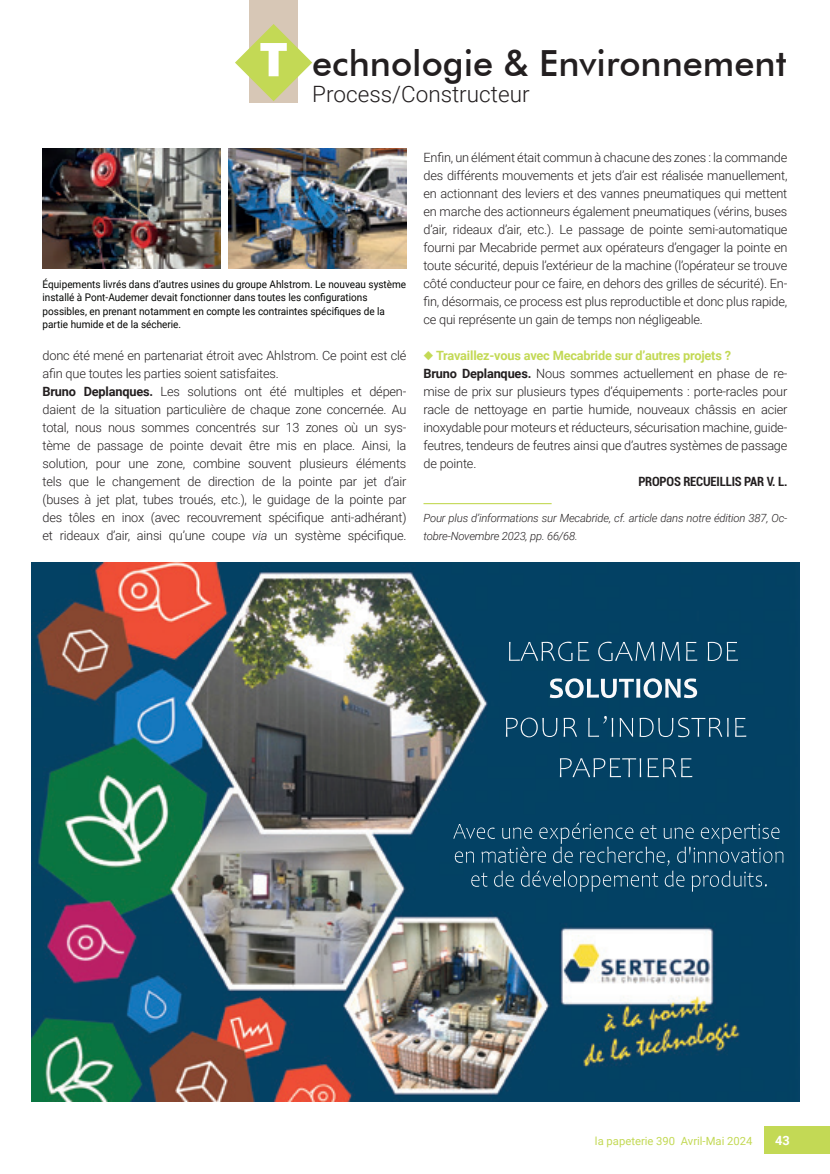
<style>
.page{position:relative;width:830px;height:1174px;background:#fff}
.page>*{position:absolute;margin:0;border:0;box-sizing:border-box;transform-origin:0 0}
.t1{font:500 36px "Futura BT";color:#231f20}
.t2{font:300 22.5px "Roboto";color:#231f20}
.t3{font:300 12.75px/18px "Roboto";letter-spacing:-.015em;color:#231f20}
.t4{font:700 condensed 12.75px "Roboto";letter-spacing:-.015em;color:#231f20}
.t5{font:700 12.75px "Roboto";color:#fff}
.t6{font:italic 300 11.25px/18px "Roboto";letter-spacing:-.015em;color:#231f20}
.t7{font:11.25px "Roboto";color:#c3d955}
.t8{font:10.5px/13.5px "Roboto";color:#040503;scale:.95 1}
.s1{font-weight:700;font-size:46.5px;color:#fff}
.s2{font-weight:700}
.s3{font-style:italic}
.s4{color:#c3d955}
.s5{font-weight:700;color:#c3d955}
</style>
<div class="page">
<div style="left:764px;top:1126px;width:65px;height:27px;background:#c3d955"></div>
<div style="left:249px;top:0;width:49px;height:103px;background:#d7c7b6"></div>
<svg style="left:235px;top:24px;width:77px;height:77px"></svg>
<img style="left:31px;top:562px;width:767px;height:539px">
<img style="left:43px;top:149px;width:177px;height:120px">
<img style="left:229px;top:149px;width:177px;height:120px">
<hr style="left:423px;top:503px;width:128px;height:1px;background:#c3d955">
<h1 class="t1" style="left:259px;top:42px;width:528px"><span class="s1">T</span> echnologie &amp; Environnement</h1>
<h2 class="t2" style="left:312px;top:78px;width:219px">Process/Constructeur</h2>
<p class="t8" style="left:43px;top:277px;width:384px">Équipements livrés dans d’autres usines du groupe Ahlstrom. Le nouveau système installé à Pont-Audemer devait fonctionner dans toutes les configurations possibles, en prenant notamment en compte les contraintes spécifiques de la partie humide et de la sécherie.</p>
<p class="t3" style="left:43px;top:346px;width:365px">donc été mené en partenariat étroit avec Ahlstrom. Ce point est clé afin que toutes les parties soient satisfaites.<br><span class="s2">Bruno Deplanques.</span> Les solutions ont été multiples et dépen&shy;daient de la situation particulière de chaque zone concernée. Au total, nous nous sommes concentrés sur 13 zones où un sys&shy;tème de passage de pointe devait être mis en place. Ainsi, la solution, pour une zone, combine souvent plusieurs éléments tels que le changement de direction de la pointe par jet d’air (buses à jet plat, tubes troués, etc.), le guidage de la pointe par des tôles en inox (avec recouvrement spécifique anti-adhérant) et rideaux d’air, ainsi qu’une coupe <span class="s3">via</span> un système spécifique.</p>
<p class="t3" style="left:423px;top:148px;width:365px;text-align:justify">Enfin, un élément était commun à chacune des zones : la commande des différents mouvements et jets d’air est réalisée manuellement, en actionnant des leviers et des vannes pneumatiques qui mettent en marche des actionneurs également pneumatiques (vérins, buses d’air, rideaux d’air, etc.). Le passage de pointe semi-automatique fourni par Mecabride permet aux opérateurs d’engager la pointe en toute sécurité, depuis l’extérieur de la machine (l’opérateur se trouve côté conducteur pour ce faire, en dehors des grilles de sécurité). En&shy;fin, désormais, ce process est plus reproductible et donc plus rapide, ce qui représente un gain de temps non négligeable.</p>
<p class="t3" style="left:423px;top:346px;width:365px"><span class="s4">◆</span> <span class="s5">Travaillez-vous avec Mecabride sur d’autres projets ?<br></span><span class="s2">Bruno Deplanques.</span> Nous sommes actuellement en phase de re&shy;mise de prix sur plusieurs types d’équipements : porte-racles pour racle de nettoyage en partie humide, nouveaux châssis en acier inoxydable pour moteurs et réducteurs, sécurisation machine, guide&shy;feutres, tendeurs de feutres ainsi que d’autres systèmes de passage de pointe.</p>
<p class="t4" style="left:638px;top:473px;width:150px">PROPOS RECUEILLIS PAR V. L.</p>
<p class="t6" style="left:423px;top:509px;width:365px">Pour plus d’informations sur Mecabride, cf. article dans notre édition 387, Oc&shy;tobre-Novembre 2023, pp. 66/68.</p>
<p class="t7" style="left:594px;top:1133px;width:159px">la papeterie 390 Avril-Mai 2024</p>
<p class="t5" style="left:774px;top:1131px;width:16px">43</p>
</div>
